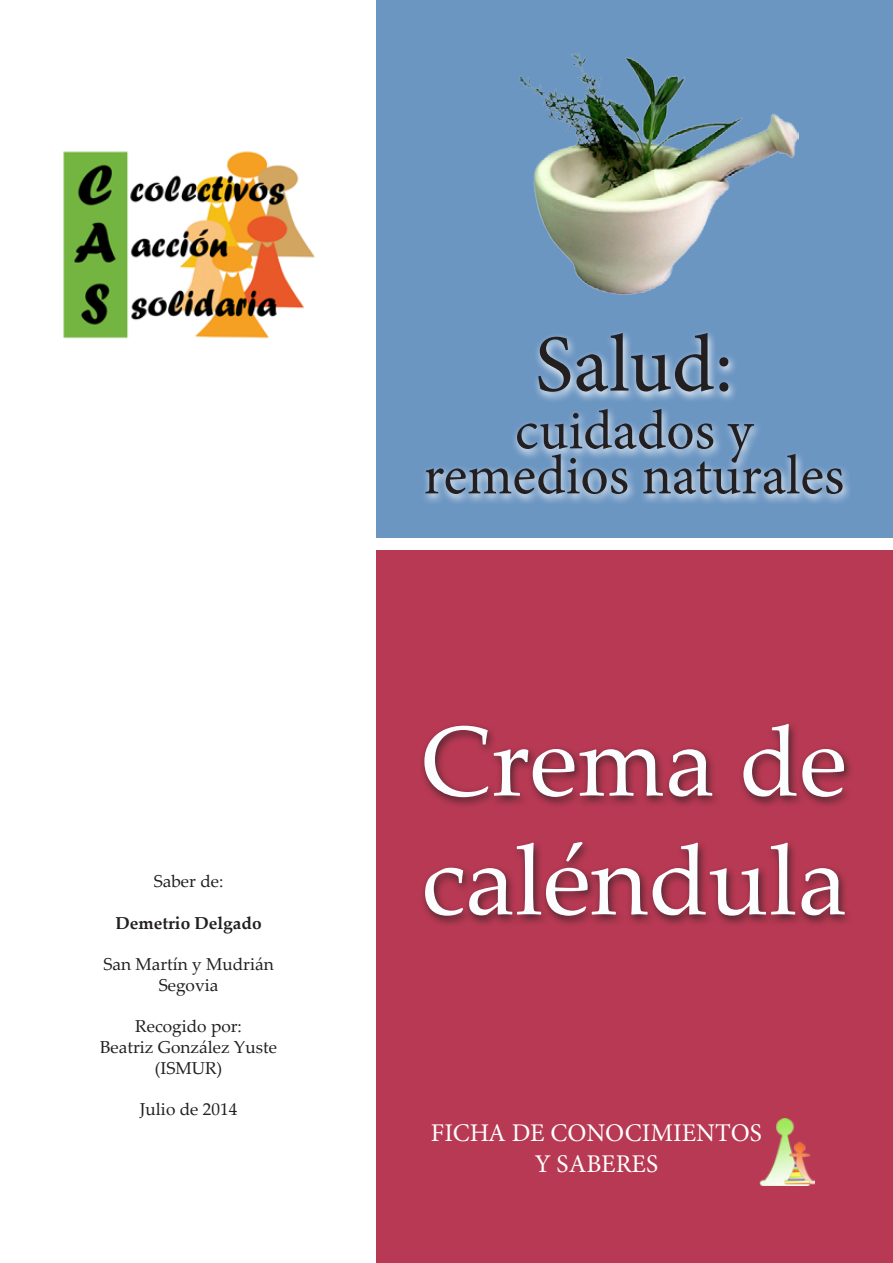
<style>
.page{position:relative;width:893px;height:1263px;background:#fff}
.page>*{position:absolute;margin:0;border:0;box-sizing:border-box;transform-origin:0 0}
.t1{font:99px/118.8px "Palatino Linotype";color:#fbfdfe}
.Título_salud{font:81px "Minion Pro";color:#231f20}
.t2{font:55.5px/45px "Minion Pro";color:#231f20;text-align:center}
.t3{font:25.5px "Minion Pro";color:#fff}
.t4{font:17.25px "Palatino Linotype";color:#231f20}
.t5{font:700 17.25px "Palatino Linotype";color:#231f20}
</style>
<div class="page">
<div style="left:376px;top:0;width:517px;height:538px;background:#6c96c2"></div>
<div style="left:376px;top:551px;width:517px;height:712px;background:#b83953"></div>
<img style="left:63px;top:151px;width:252px;height:188px">
<img style="left:759px;top:1118px;width:55px;height:67px">
<img style="left:520px;top:53px;width:279px;height:241px">
<div style="left:418px;top:720px;width:436px;height:208px;background:#231f20;opacity:.75"></div>
<svg style="left:425px;top:333px;width:424px;height:169px"></svg>
<p class="t4" style="left:154px;top:869px;width:71px">Saber de:</p>
<p class="t5" style="left:116px;top:911px;width:148px">Demetrio Delgado</p>
<p class="t4" style="left:103px;top:952px;width:172px">San Martín y Mudrián</p>
<p class="t4" style="left:159px;top:973px;width:61px">Segovia</p>
<p class="t4" style="left:135px;top:1014px;width:108px">Recogido por:</p>
<p class="t4" style="left:100px;top:1035px;width:179px">Beatriz González Yuste</p>
<p class="t4" style="left:155px;top:1055px;width:69px">(ISMUR)</p>
<p class="t4" style="left:140px;top:1097px;width:99px">Julio de 2014</p>
<p class="Título_salud" style="left:535px;top:310px;width:200px">Salud:</p>
<p class="t2" style="left:424px;top:408px;width:422px">cuidados y remedios naturales</p>
<p class="t1" style="left:421px;top:698px;width:428px">Crema de caléndula</p>
<p class="t3" style="left:431px;top:1116px;width:333px">FICHA DE CONOCIMIENTOS</p>
<p class="t3" style="left:535px;top:1146px;width:125px">Y SABERES</p>
</div>
